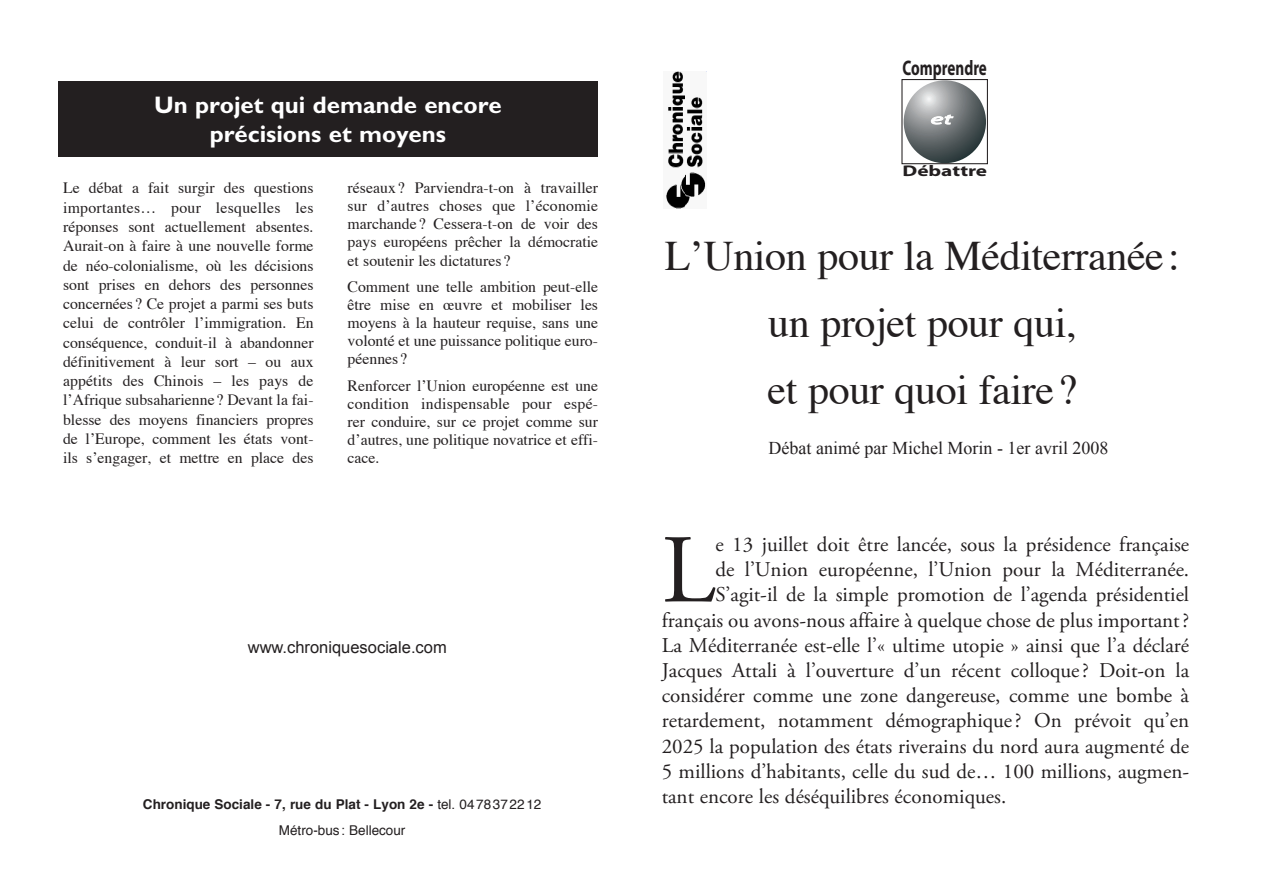
<style>
.page{position:relative;width:1263px;height:893px;background:#fff}
.page>*{position:absolute;margin:0;border:0;box-sizing:border-box;transform-origin:0 0}
.t1{font:97.05px "Adobe Garamond Pro";color:#231f20}
.t2{font:42px/66.9px "Times";letter-spacing:-.01em;color:#231f20;text-align:center}
.t3{font:700 24px/28.8px "Gill Sans";color:#fff;text-align:center}
.t4{font:700 21.15px "Myriad";color:#231f20;scale:.71 1}
.t5{font:21px "Adobe Garamond Pro";color:#231f20}
.t6{font:18px "Times New Roman";color:#231f20}
.t7{font:16.5px "Arial";color:#231f20}
.t8{font:15.75px/19.4px "Times";color:#231f20;text-align:justify}
.t9{font:700 15.45px "Myriad";color:#231f20;scale:1.37 1}
.t10{font:italic 14.7px "Myriad";color:#fff;scale:1.95 1}
.t11{font:700 13.5px/25.8px "Helvetica";color:#231f20;text-align:center}
.s1{font-weight:400}
</style>
<div class="page">
<svg style="left:904px;top:80px;width:82px;height:83px;background:#767b7d"></svg>
<div style="left:901px;top:79px;width:87px;height:85px;border:1px solid #231f20"></div>
<svg style="left:930px;top:114px;width:24px;height:11px"></svg>
<img style="left:666px;top:72px;width:40px;height:137px">
<div style="left:58px;top:81px;width:540px;height:75px;background:#231f20"></div>
<h3 class="t3" style="left:154px;top:91px;width:349px">Un projet qui demande encore précisions et moyens</h3>
<p class="t8" style="left:63px;top:177px;width:252px">Le débat a fait surgir des questions importantes… pour lesquelles les réponses sont actuellement absentes.<br>Aurait-on à faire à une nouvelle forme de néo-colonialisme, où les décisions sont prises en dehors des personnes concernées ? Ce projet a parmi ses buts celui de contrôler l’immigration. En conséquence, conduit-il à abandonner définitivement à leur sort – ou aux appétits des Chinois – les pays de l’Afrique subsaharienne ? Devant la fai&shy;blesse des moyens financiers propres de l’Europe, comment les états vont&shy;ils s’engager, et mettre en place des</p>
<p class="t8" style="left:348px;top:178px;width:252px;line-height:18px">réseaux ? Parviendra-t-on à travailler sur d’autres choses que l’économie marchande ? Cessera-t-on de voir des pays européens prêcher la démocratie et soutenir les dictatures ?</p>
<p class="t8" style="left:348px;top:276px;width:252px;line-height:18px">Comment une telle ambition peut-elle être mise en œuvre et mobiliser les moyens à la hauteur requise, sans une volonté et une puissance politique euro&shy;péennes ?</p>
<p class="t8" style="left:348px;top:375px;width:252px;line-height:18px">Renforcer l’Union européenne est une condition indispensable pour espé&shy;rer conduire, sur ce projet comme sur d’autres, une politique novatrice et effi&shy;cace.</p>
<p class="t7" style="left:248px;top:636px;width:200px">www.chroniquesociale.com</p>
<p class="t11" style="left:143px;top:791px;width:400px">Chronique Sociale - 7, rue du Plat - Lyon 2e - <span class="s1">tel. 0478372212<br>Métro-bus: Bellecour</span></p>
<h3 class="t4" style="left:902px;top:57px;width:120px">Comprendre</h3>
<p class="t10" style="left:930px;top:112px;width:13px">et</p>
<p class="t9" style="left:902px;top:163px;width:63px">Débattre</p>
<h2 class="t2" style="left:665px;top:219px;width:517px">L’Union pour la Méditerranée: un projet pour qui,<br>et pour quoi faire?</h2>
<p class="t6" style="left:769px;top:436px;width:341px">Débat animé par Michel Morin - 1er avril 2008</p>
<h1 class="t1" style="left:662px;top:512px;width:55px">L</h1>
<h3 class="t5" style="left:715px;top:532px;width:475px">e 13 juillet doit être lancée, sous la présidence française</h3>
<h3 class="t5" style="left:715px;top:557px;width:475px">de l’Union européenne, l’Union pour la Méditerranée.</h3>
<h3 class="t5" style="left:715px;top:582px;width:475px">S’agit-il de la simple promotion de l’agenda présidentiel</h3>
<h3 class="t5" style="left:662px;top:607px;width:529px">français ou avons-nous affaire à quelque chose de plus important?</h3>
<h3 class="t5" style="left:662px;top:632px;width:529px">La Méditerranée est-elle l’« ultime utopie » ainsi que l’a déclaré</h3>
<h3 class="t5" style="left:662px;top:658px;width:529px">Jacques Attali à l’ouverture d’un récent colloque? Doit-on la</h3>
<h3 class="t5" style="left:662px;top:683px;width:529px">considérer comme une zone dangereuse, comme une bombe à</h3>
<h3 class="t5" style="left:662px;top:708px;width:529px">retardement, notamment démographique? On prévoit qu’en</h3>
<h3 class="t5" style="left:662px;top:733px;width:529px">2025 la population des états riverains du nord aura augmenté de</h3>
<h3 class="t5" style="left:662px;top:758px;width:529px">5 millions d’habitants, celle du sud de… 100 millions, augmen-</h3>
<h3 class="t5" style="left:662px;top:784px;width:346px">tant encore les déséquilibres économiques.</h3>
</div>
